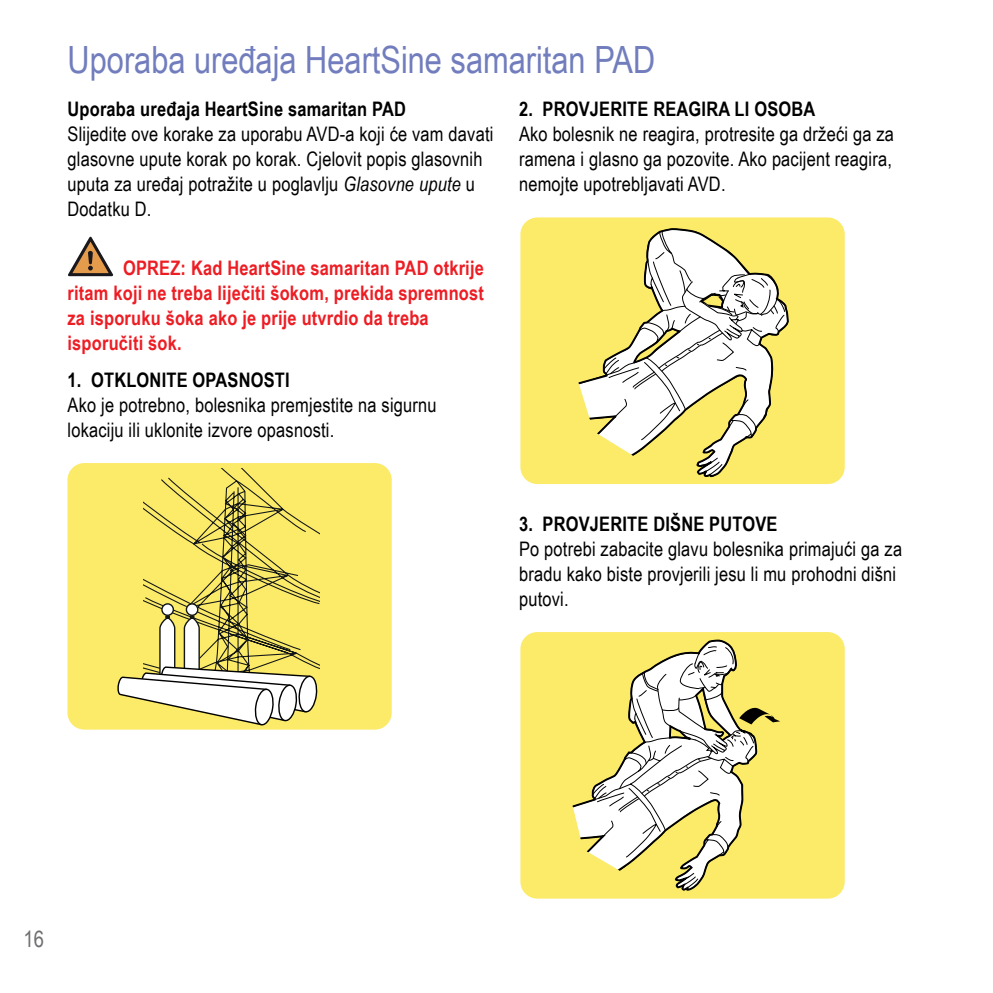
<style>
.page{position:relative;width:993px;height:993px;background:#fff}
.page>*{position:absolute;margin:0;border:0;box-sizing:border-box;transform-origin:0 0}
.t1{font:37.5px "Arial Narrow";color:#717dbd}
.t2{font:22.5px "Arial Narrow";color:#6d6e71}
.t3{font:20px/25px "Arial Narrow";letter-spacing:.01em;color:#000}
.t4{font:700 20px/25px "Arial Narrow";letter-spacing:.01em;color:#ed1d24}
.t5{font:700 20px "Arial Narrow";letter-spacing:.01em;color:#000}
.s1{font-style:italic}
</style>
<div class="page">
<svg style="left:68px;top:236px;width:45px;height:40px"></svg>
<div style="left:68px;top:463px;width:323px;height:266px;background:#fcea69;border-radius:17px"></div>
<svg style="left:143px;top:468px;width:176px;height:147px"></svg>
<svg style="left:162px;top:603px;width:11px;height:12px"></svg>
<div style="left:161px;top:603px;width:13px;height:12px;border:1px solid #121617;border-radius:50%"></div>
<div style="left:186px;top:603px;width:12px;height:12px;background:#fff;border-radius:50%"></div>
<div style="left:186px;top:603px;width:12px;height:12px;border:1px solid #121617;border-radius:50%"></div>
<svg style="left:117px;top:615px;width:202px;height:111px"></svg>
<div style="left:520px;top:217px;width:324px;height:267px;background:#fcea69;border-radius:17px"></div>
<svg style="left:578px;top:228px;width:210px;height:249px"></svg>
<div style="left:520px;top:632px;width:324px;height:266px;background:#fcea69;border-radius:17px"></div>
<svg style="left:572px;top:639px;width:208px;height:251px"></svg>
<h1 class="t1" style="left:68px;top:33px;width:589px">Uporaba uređaja HeartSine samaritan PAD</h1>
<p class="t5" style="left:68px;top:94px;width:340px">Uporaba uređaja HeartSine samaritan PAD</p>
<p class="t3" style="left:68px;top:121px;width:427px">Slijedite ove korake za uporabu AVD-a koji će vam davati glasovne upute korak po korak. Cjelovit popis glasovnih uputa za uređaj potražite u poglavlju <span class="s1">Glasovne upute</span> u Dodatku D.</p>
<p class="t4" style="left:68px;top:254px;width:418px;text-indent:55px">OPREZ: Kad HeartSine samaritan PAD otkrije ritam koji ne treba liječiti šokom, prekida spremnost za isporuku šoka ako je prije utvrdio da treba isporučiti šok.</p>
<p class="t5" style="left:68px;top:364px;width:223px">1. OTKLONITE OPASNOSTI</p>
<p class="t3" style="left:68px;top:391px;width:370px">Ako je potrebno, bolesnika premjestite na sigurnu lokaciju ili uklonite izvore opasnosti.</p>
<p class="t5" style="left:519px;top:94px;width:298px">2. PROVJERITE REAGIRA LI OSOBA</p>
<p class="t3" style="left:519px;top:121px;width:376px;text-align:justify">Ako bolesnik ne reagira, protresite ga držeći ga za ramena i glasno ga pozovite. Ako pacijent reagira, nemojte upotrebljavati AVD.</p>
<p class="t5" style="left:519px;top:508px;width:260px">3. PROVJERITE DIŠNE PUTOVE</p>
<p class="t3" style="left:519px;top:535px;width:384px">Po potrebi zabacite glavu bolesnika primajući ga za bradu kako biste provjerili jesu li mu prohodni dišni putovi.</p>
<p class="t2" style="left:23px;top:922px;width:22px">16</p>
</div>
